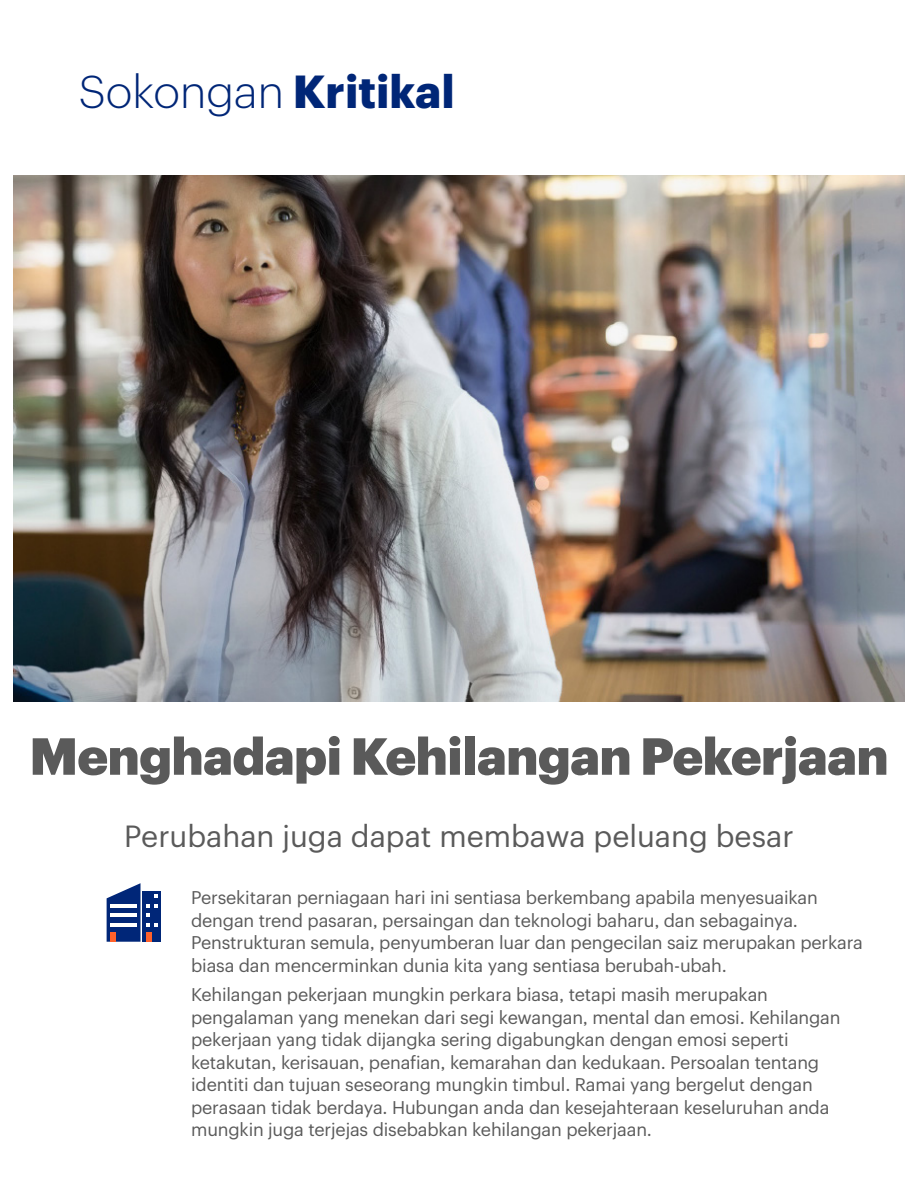
<style>
.page{position:relative;width:918px;height:1188px;background:#fff}
.page>*{position:absolute;margin:0;border:0;box-sizing:border-box;transform-origin:0 0}
.Headline{font:900 51px "Graphik UHG";letter-spacing:-.01em;color:#5a5a5a}
.t1{font:300 45px "Graphik";color:#002677}
.Headline-2{font:30px "Graphik UHG";color:#5a5a5a}
.Body{font:18px/22.5px "Graphik UHG";letter-spacing:-.01em;color:#5a5a5a}
.s1{font-weight:700;font-size:45.3px}
</style>
<div class="page">
<img style="left:14px;top:176px;width:890px;height:526px">
<div style="left:142px;top:891px;width:19px;height:51px;background:#002678"></div>
<svg style="left:107px;top:883px;width:50px;height:59px"></svg>
<h2 class="t1" style="left:79px;top:59px;width:377px">Sokongan <span class="s1">Kritikal</span></h2>
<p class="Headline" style="left:29px;top:717px;width:861px">Menghadapi Kehilangan Pekerjaan</p>
<p class="Headline-2" style="left:124px;top:813px;width:671px">Perubahan juga dapat membawa peluang besar</p>
<p class="Body" style="left:191px;top:885px;width:673px">Persekitaran perniagaan hari ini sentiasa berkembang apabila menyesuaikan dengan trend pasaran, persaingan dan teknologi baharu, dan sebagainya.<br>Penstrukturan semula, penyumberan luar dan pengecilan saiz merupakan perkara biasa dan mencerminkan dunia kita yang sentiasa berubah-ubah.</p>
<p class="Body" style="left:191px;top:982px;width:651px">Kehilangan pekerjaan mungkin perkara biasa, tetapi masih merupakan pengalaman yang menekan dari segi kewangan, mental dan emosi. Kehilangan pekerjaan yang tidak dijangka sering digabungkan dengan emosi seperti ketakutan, kerisauan, penafian, kemarahan dan kedukaan. Persoalan tentang identiti dan tujuan seseorang mungkin timbul. Ramai yang bergelut dengan perasaan tidak berdaya. Hubungan anda dan kesejahteraan keseluruhan anda mungkin juga terjejas disebabkan kehilangan pekerjaan.</p>
</div>
